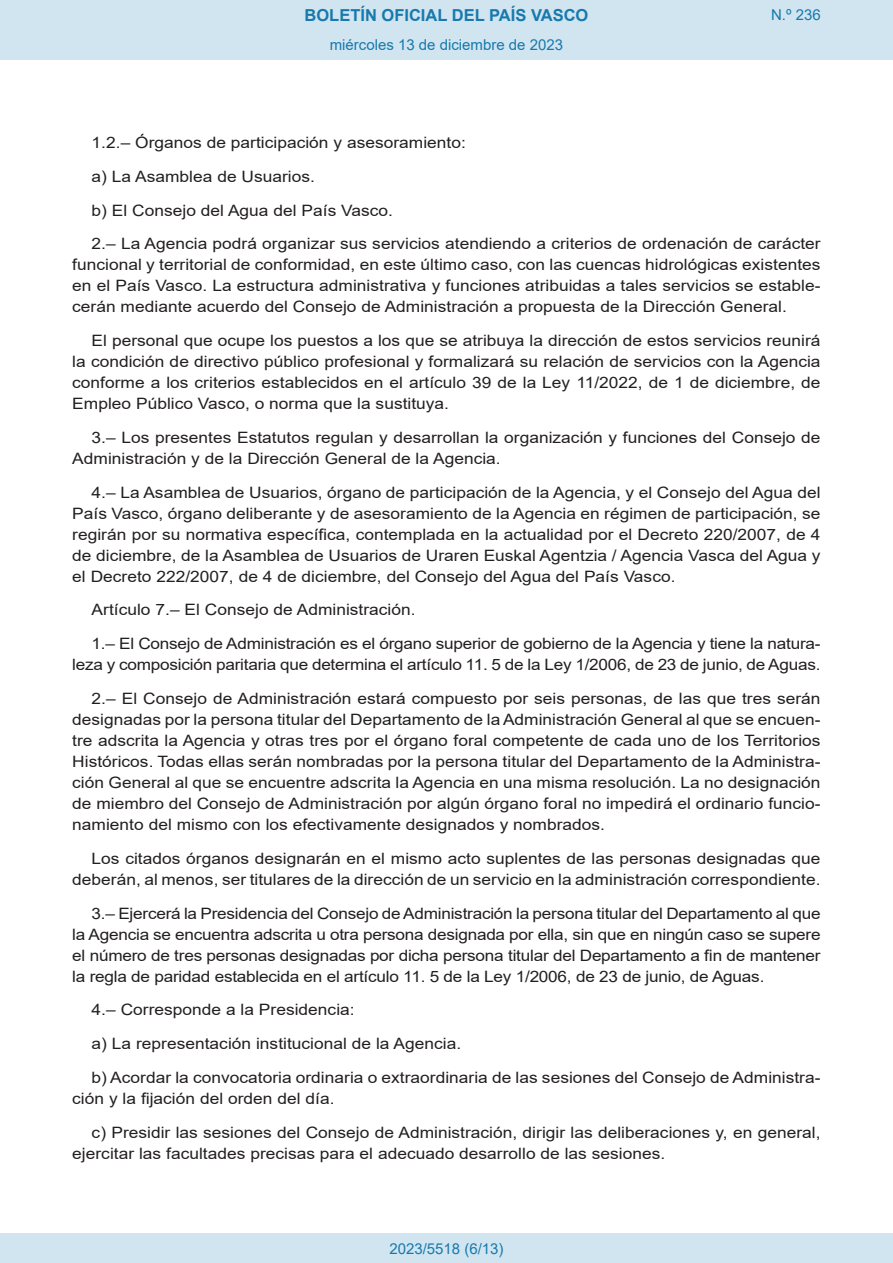
<style>
.page{position:relative;width:893px;height:1263px;background:#fff}
.page>*{position:absolute;margin:0;border:0;box-sizing:border-box;transform-origin:0 0}
.t1{font:700 16.5px "Arial";color:#1879ad}
.BOPVDetalle{font:15.6px/21px "Arial";color:#231f20;text-align:justify;scale:1.11 1}
.BOPVDetalle-2{font:15.6px/21px "Arial";color:#231f20;text-align:right;scale:1.09 1}
.Paginacion_Centro{font:15px "Arial";color:#1879ad}
</style>
<div class="page">
<div style="left:0;top:0;width:893px;height:60px;background:#d0e5f0"></div>
<div style="left:0;top:1233px;width:893px;height:30px;background:#d0e5f0"></div>
<p class="t1" style="left:305px;top:3px;width:285px">BOLETÍN OFICIAL DEL PAÍS VASCO</p>
<p class="Paginacion_Centro" style="left:330px;top:35px;width:235px">miércoles 13 de diciembre de 2023</p>
<p class="Paginacion_Centro" style="left:771px;top:5px;width:51px">N.º 236</p>
<p class="BOPVDetalle" style="left:92px;top:132px;width:339px">1.2.– Órganos de participación y asesoramiento:</p>
<p class="BOPVDetalle" style="left:92px;top:166px;width:203px">a) La Asamblea de Usuarios.</p>
<p class="BOPVDetalle" style="left:92px;top:200px;width:273px">b) El Consejo del Agua del País Vasco.</p>
<p class="BOPVDetalle" style="left:72px;top:233px;width:676px;text-indent:19px">2.– La Agencia podrá organizar sus servicios atendiendo a criterios de ordenación de carácter funcional y territorial de conformidad, en este último caso, con las cuencas hidrológicas existentes en el País Vasco. La estructura administrativa y funciones atribuidas a tales servicios se estable&shy;cerán mediante acuerdo del Consejo de Administración a propuesta de la Dirección General.</p>
<p class="BOPVDetalle" style="left:72px;top:330px;width:676px;text-indent:19px">El personal que ocupe los puestos a los que se atribuya la dirección de estos servicios reunirá la condición de directivo público profesional y formalizará su relación de servicios con la Agencia conforme a los criterios establecidos en el artículo 39 de la Ley 11/2022, de 1 de diciembre, de Empleo Público Vasco, o norma que la sustituya.</p>
<p class="BOPVDetalle" style="left:72px;top:427px;width:676px;text-indent:19px">3.– Los presentes Estatutos regulan y desarrollan la organización y funciones del Consejo de<br>Administración y de la Dirección General de la Agencia.</p>
<p class="BOPVDetalle" style="left:72px;top:482px;width:676px;text-indent:19px">4.– La Asamblea de Usuarios, órgano de participación de la Agencia, y el Consejo del Agua del País Vasco, órgano deliberante y de asesoramiento de la Agencia en régimen de participación, se regirán por su normativa específica, contemplada en la actualidad por el Decreto 220/2007, de 4 de diciembre, de la Asamblea de Usuarios de Uraren Euskal Agentzia / Agencia Vasca del Agua y el Decreto 222/2007, de 4 de diciembre, del Consejo del Agua del País Vasco.</p>
<p class="BOPVDetalle" style="left:92px;top:599px;width:293px">Artículo 7.– El Consejo de Administración.</p>
<p class="BOPVDetalle-2" style="left:72px;top:633px;width:688px">1.– El Consejo de Administración es el órgano superior de gobierno de la Agencia y tiene la natura&shy;leza y composición paritaria que determina el artículo 11. 5 de la Ley 1/2006, de 23 de junio, de Aguas.</p>
<p class="BOPVDetalle" style="left:72px;top:688px;width:676px;text-indent:19px">2.– El Consejo de Administración estará compuesto por seis personas, de las que tres serán designadas por la persona titular del Departamento de la Administración General al que se encuen&shy;tre adscrita la Agencia y otras tres por el órgano foral competente de cada uno de los Territorios Históricos. Todas ellas serán nombradas por la persona titular del Departamento de la Administra&shy;ción General al que se encuentre adscrita la Agencia en una misma resolución. La no designación de miembro del Consejo de Administración por algún órgano foral no impedirá el ordinario funcio&shy;namiento del mismo con los efectivamente designados y nombrados.</p>
<p class="BOPVDetalle" style="left:72px;top:848px;width:676px;text-align:right">Los citados órganos designarán en el mismo acto suplentes de las personas designadas que deberán, al menos, ser titulares de la dirección de un servicio en la administración correspondiente.</p>
<p class="BOPVDetalle-2" style="left:72px;top:902px;width:688px;text-align:justify;text-indent:19px">3.– Ejercerá la Presidencia del Consejo de Administración la persona titular del Departamento al que la Agencia se encuentra adscrita u otra persona designada por ella, sin que en ningún caso se supere el número de tres personas designadas por dicha persona titular del Departamento a fin de mantener la regla de paridad establecida en el artículo 11. 5 de la Ley 1/2006, de 23 de junio, de Aguas.</p>
<p class="BOPVDetalle" style="left:92px;top:999px;width:238px">4.– Corresponde a la Presidencia:</p>
<p class="BOPVDetalle" style="left:92px;top:1033px;width:334px">a) La representación institucional de la Agencia.</p>
<p class="BOPVDetalle" style="left:72px;top:1067px;width:676px;text-indent:19px">b) Acordar la convocatoria ordinaria o extraordinaria de las sesiones del Consejo de Administra&shy;ción y la fijación del orden del día.</p>
<p class="BOPVDetalle" style="left:72px;top:1121px;width:676px;text-indent:19px">c) Presidir las sesiones del Consejo de Administración, dirigir las deliberaciones y, en general, ejercitar las facultades precisas para el adecuado desarrollo de las sesiones.</p>
<p class="Paginacion_Centro" style="left:389px;top:1238px;width:116px">2023/5518 (6/13)</p>
</div>
